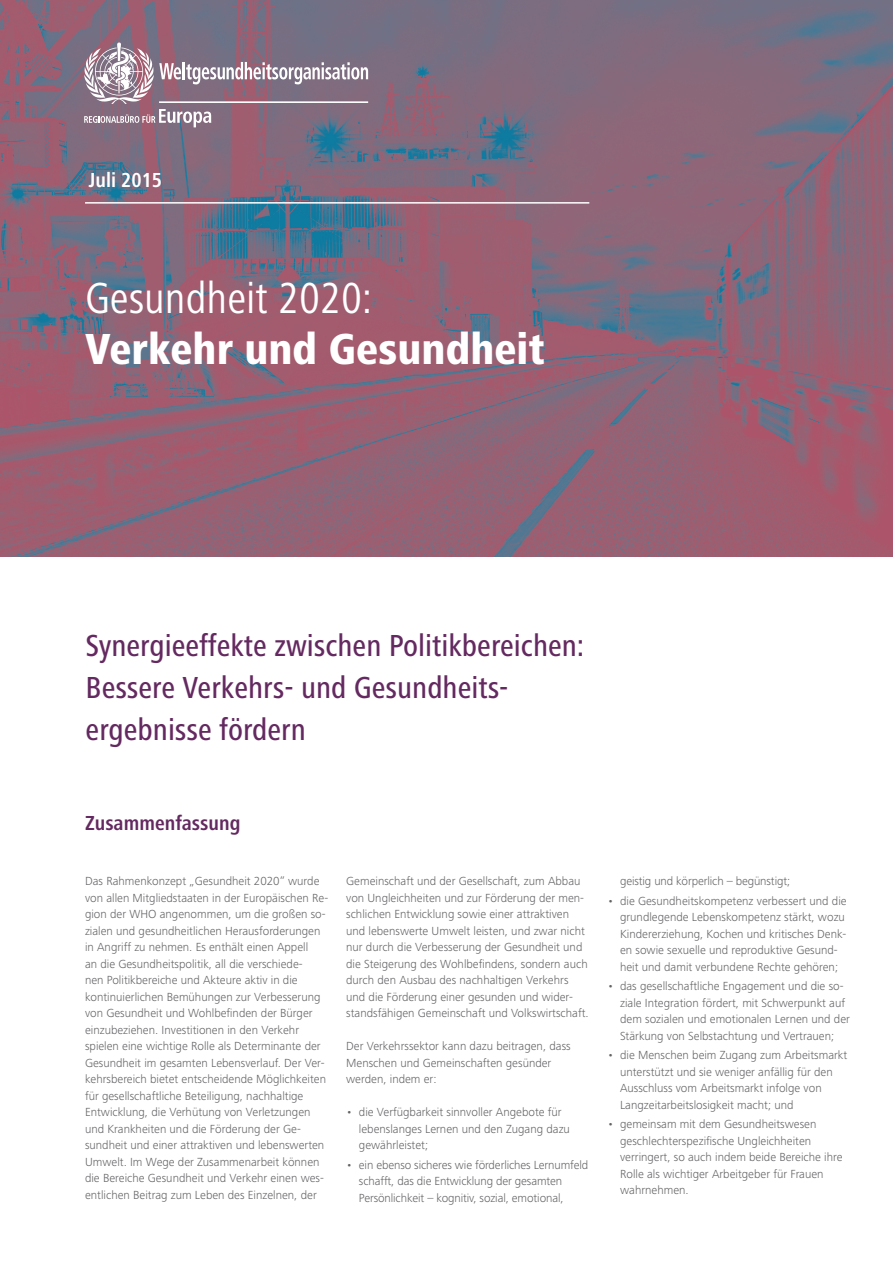
<style>
.page{position:relative;width:893px;height:1263px;background:#fff}
.page>*{position:absolute;margin:0;border:0;box-sizing:border-box;transform-origin:0 0}
.Heading0{font:800 condensed 45px "Frutiger Next LT";color:#fff}
.Heading0-2{font:condensed 45px "Frutiger Next LT";color:#fff}
.Heading1{font:500 condensed 31.5px/42px "Frutiger Next LT";color:#642960}
.Heading2{font:700 condensed 21px "Frutiger Next LT";color:#642960}
.Heading2-2{font:700 condensed 21px "Frutiger Next LT";color:#fff}
.t1{font:300 12.15px/16.5px "Frutiger Next LT";color:#636366}
</style>
<div class="page">
<svg style="left:0;top:0;width:893px;height:557px;background:#8a6578"></svg>
<hr style="left:85px;top:202px;width:504px;height:2px;background:#fff">
<svg style="left:83px;top:43px;width:285px;height:84px;background:#978292"></svg>
<p class="Heading2-2" style="left:89px;top:169px;width:75px">Juli 2015</p>
<p class="Heading0-2" style="left:85px;top:273px;width:289px">Gesundheit 2020:</p>
<p class="Heading0" style="left:85px;top:324px;width:461px">Verkehr und Gesundheit</p>
<p class="Heading1" style="left:86px;top:624px;width:500px">Synergieeffekte zwischen Politikbereichen:</p>
<p class="Heading1" style="left:86px;top:666px;width:424px">Bessere Verkehrs- und Gesundheits&shy;ergebnisse fördern</p>
<p class="Heading2" style="left:85px;top:811px;width:157px">Zusammenfassung</p>
<p class="t1" style="left:85px;top:873px;width:245px">Das Rahmenkonzept „Gesundheit 2020“ wurde von allen Mitgliedstaaten in der Europäischen Re&shy;gion der WHO angenommen, um die großen so&shy;zialen und gesundheitlichen Herausforderungen in Angriff zu nehmen. Es enthält einen Appell<br>an die Gesundheitspolitik, all die verschiede-<br>nen Politikbereiche und Akteure aktiv in die kontinuierlichen Bemühungen zur Verbesserung von Gesundheit und Wohlbefinden der Bürger einzubeziehen. Investitionen in den Verkehr spielen eine wichtige Rolle als Determinante der Gesundheit im gesamten Lebensverlauf. Der Ver&shy;kehrsbereich bietet entscheidende Möglichkeiten für gesellschaftliche Beteiligung, nachhaltige Entwicklung, die Verhütung von Verletzungen und Krankheiten und die Förderung der Ge&shy;sundheit und einer attraktiven und lebenswerten Umwelt. Im Wege der Zusammenarbeit können die Bereiche Gesundheit und Verkehr einen wes&shy;entlichen Beitrag zum Leben des Einzelnen, der</p>
<p class="t1" style="left:346px;top:873px;width:244px">Gemeinschaft und der Gesellschaft, zum Abbau von Ungleichheiten und zur Förderung der men&shy;schlichen Entwicklung sowie einer attraktiven und lebenswerte Umwelt leisten, und zwar nicht nur durch die Verbesserung der Gesundheit und die Steigerung des Wohlbefindens, sondern auch durch den Ausbau des nachhaltigen Verkehrs und die Förderung einer gesunden und wider&shy;standsfähigen Gemeinschaft und Volkswirtschaft.</p>
<p class="t1" style="left:346px;top:1038px;width:226px">Der Verkehrssektor kann dazu beitragen, dass<br>Menschen und Gemeinschaften gesünder werden, indem er:</p>
<p class="t1" style="left:359px;top:1104px;width:213px;text-indent:-13px">• die Verfügbarkeit sinnvoller Angebote für lebenslanges Lernen und den Zugang dazu gewährleistet;</p>
<p class="t1" style="left:359px;top:1157px;width:231px;text-indent:-13px">• ein ebenso sicheres wie förderliches Lernumfeld schafft, das die Entwicklung der gesamten<br>Persönlichkeit – kognitiv, sozial, emotional,</p>
<p class="t1" style="left:620px;top:873px;width:172px">geistig und körperlich – begünstigt;</p>
<p class="t1" style="left:620px;top:893px;width:228px;text-indent:-13px">• die Gesundheitskompetenz verbessert und die grundlegende Lebenskompetenz stärkt, wozu Kindererziehung, Kochen und kritisches Denk&shy;en sowie sexuelle und reproduktive Gesund&shy;heit und damit verbundene Rechte gehören;</p>
<p class="t1" style="left:620px;top:978px;width:231px;text-indent:-13px">• das gesellschaftliche Engagement und die so&shy;ziale Integration fördert, mit Schwerpunkt auf dem sozialen und emotionalen Lernen und der Stärkung von Selbstachtung und Vertrauen;</p>
<p class="t1" style="left:620px;top:1047px;width:229px;text-indent:-13px">• die Menschen beim Zugang zum Arbeitsmarkt unterstützt und sie weniger anfällig für den Ausschluss vom Arbeitsmarkt infolge von Langzeitarbeitslosigkeit macht; und</p>
<p class="t1" style="left:620px;top:1116px;width:224px;text-indent:-13px">• gemeinsam mit dem Gesundheitswesen geschlechterspezifische Ungleichheiten verringert, so auch indem beide Bereiche ihre Rolle als wichtiger Arbeitgeber für Frauen wahrnehmen.</p>
</div>
